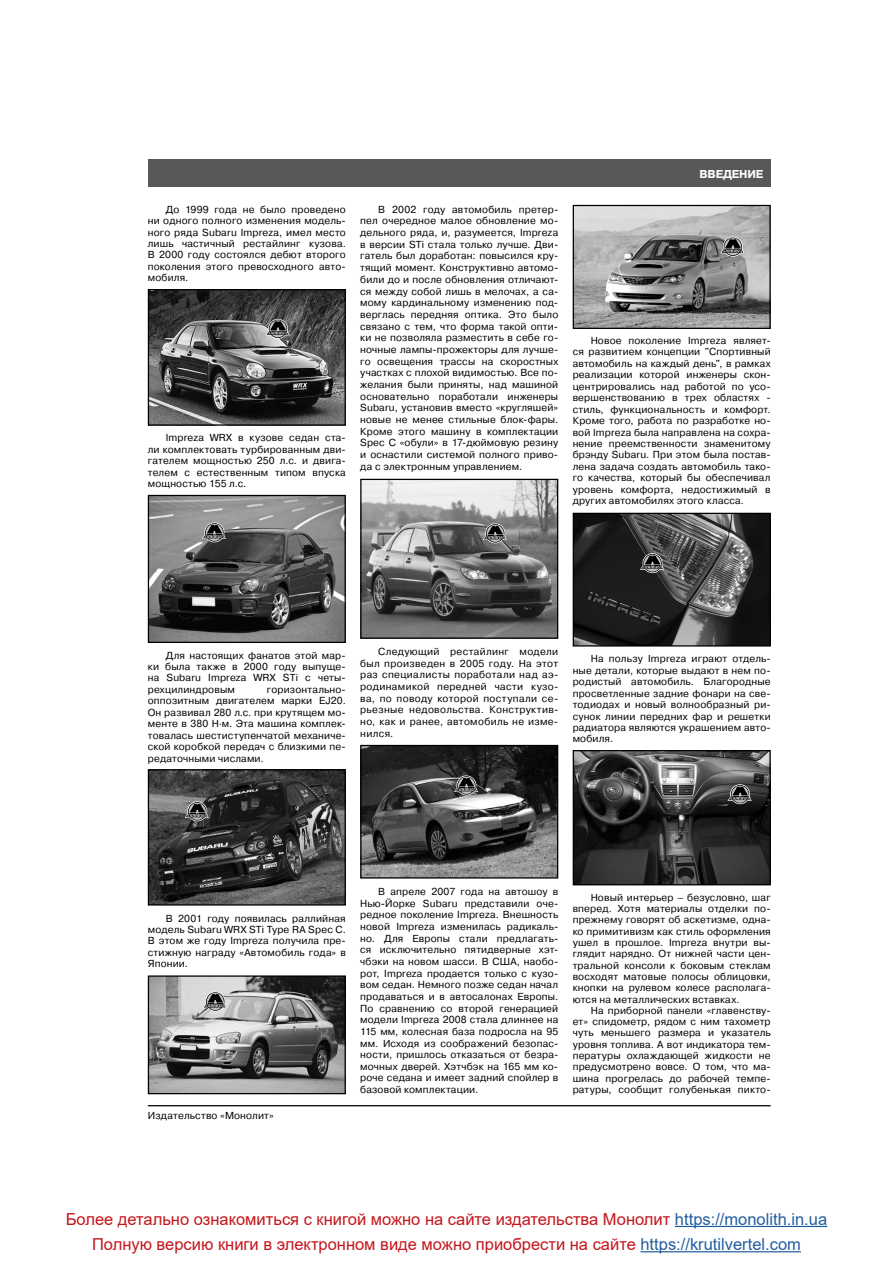
<style>
.page{position:relative;width:893px;height:1263px;background:#fff}
.page>*{position:absolute;margin:0;border:0;box-sizing:border-box;transform-origin:0 0}
.t1{font:16.5px "Arial";color:#c4161c}
.t2{font:700 11.4px "Pragmatica C";letter-spacing:-.02em;color:#fff}
.t3{font:10.2px/11.7px "Pragmatica C";letter-spacing:.015em;color:#000;text-align:justify}
.s1{color:#215e9e}
</style>
<div class="page">
<hr style="left:148px;top:1105px;width:623px;height:1px;background:#000">
<div style="left:148px;top:159px;width:623px;height:28px;background:#585858"></div>
<img style="left:150px;top:291px;width:194px;height:133px">
<div style="left:148px;top:289px;width:198px;height:137px;border:1px solid #000"></div>
<svg style="left:265px;top:319px;width:25px;height:20px"></svg>
<img style="left:150px;top:497px;width:194px;height:144px">
<div style="left:148px;top:495px;width:198px;height:148px;border:1px solid #000"></div>
<svg style="left:202px;top:522px;width:24px;height:20px"></svg>
<img style="left:150px;top:771px;width:194px;height:132px">
<div style="left:148px;top:769px;width:198px;height:136px;border:1px solid #000"></div>
<svg style="left:185px;top:801px;width:24px;height:20px"></svg>
<img style="left:150px;top:977px;width:194px;height:115px">
<div style="left:148px;top:975px;width:198px;height:119px;border:1px solid #000"></div>
<svg style="left:203px;top:991px;width:24px;height:20px"></svg>
<img style="left:362px;top:481px;width:194px;height:156px">
<div style="left:360px;top:479px;width:198px;height:160px;border:1px solid #000"></div>
<svg style="left:483px;top:523px;width:24px;height:20px"></svg>
<img style="left:362px;top:747px;width:194px;height:129px">
<div style="left:360px;top:745px;width:198px;height:133px;border:1px solid #000"></div>
<svg style="left:454px;top:775px;width:24px;height:20px"></svg>
<img style="left:575px;top:207px;width:194px;height:120px">
<div style="left:573px;top:205px;width:198px;height:124px;border:1px solid #000"></div>
<svg style="left:720px;top:237px;width:25px;height:20px"></svg>
<img style="left:575px;top:515px;width:194px;height:129px">
<div style="left:573px;top:513px;width:198px;height:133px;border:1px solid #000"></div>
<svg style="left:640px;top:553px;width:24px;height:20px"></svg>
<img style="left:575px;top:752px;width:194px;height:131px">
<div style="left:573px;top:750px;width:198px;height:135px;border:1px solid #000"></div>
<svg style="left:727px;top:784px;width:25px;height:20px"></svg>
<hr style="left:640px;top:1251px;width:161px;height:1px;background:#215e9e">
<hr style="left:675px;top:1226px;width:152px;height:1px;background:#215e9e">
<p class="t3" style="left:148px;top:204px;width:200px;text-indent:18px">До 1999 года не было проведено ни одного полного изменения модель&shy;ного ряда Subaru Impreza, имел место лишь частичный рестайлинг кузова.<br>В 2000 году состоялся дебют второго поколения этого превосходного авто&shy;мобиля.</p>
<p class="t3" style="left:148px;top:432px;width:200px;text-indent:18px">Impreza WRX в кузове седан ста&shy;ли комплектовать турбированным дви&shy;гателем мощностью 250 л.с. и двига&shy;телем с естественным типом впуска мощностью 155 л.с.</p>
<p class="t3" style="left:360px;top:203px;width:200px;text-indent:18px">В 2002 году автомобиль претер&shy;пел очередное малое обновление мо&shy;дельного ряда, и, разумеется, Impreza в версии STi стала только лучше. Дви&shy;гатель был доработан: повысился кру&shy;тящий момент. Конструктивно автомо&shy;били до и после обновления отличают&shy;ся между собой лишь в мелочах, а са&shy;мому кардинальному изменению под&shy;верглась передняя оптика. Это было связано с тем, что форма такой опти&shy;ки не позволяла разместить в себе го&shy;ночные лампы-прожекторы для лучше&shy;го освещения трассы на скоростных участках с плохой видимостью. Все по&shy;желания были приняты, над машиной основательно поработали инженеры Subaru, установив вместо «кругляшей» новые не менее стильные блок-фары.<br>Кроме этого машину в комплектации Spec C «обули» в 17-дюймовую резину и оснастили системой полного приво&shy;да с электронным управлением.</p>
<p class="t2" style="left:699px;top:167px;width:65px">ВВЕДЕНИЕ</p>
<p class="t3" style="left:573px;top:335px;width:200px;text-indent:18px">Новое поколение Impreza являет&shy;ся развитием концепции "Спортивный автомобиль на каждый день", в рамках реализации которой инженеры скон&shy;центрировались над работой по усо&shy;вершенствованию в трех областях - стиль, функциональность и комфорт.<br>Кроме того, работа по разработке но&shy;вой Impreza была направлена на сохра&shy;нение преемственности знаменитому брэнду Subaru. При этом была постав&shy;лена задача создать автомобиль тако&shy;го качества, который бы обеспечивал уровень комфорта, недостижимый в других автомобилях этого класса.</p>
<p class="t3" style="left:148px;top:649px;width:200px;text-indent:18px">Для настоящих фанатов этой мар&shy;ки была также в 2000 году выпуще&shy;на Subaru Impreza WRX STi с четы&shy;рехцилиндровым</p>
<p class="t3" style="left:148px;top:684px;width:200px;text-indent:119px">горизонтально&shy;оппозитным двигателем марки EJ20.<br>Он развивал 280 л.с. при крутящем мо&shy;менте в 380 Н·м. Эта машина комплек&shy;товалась шестиступенчатой механиче&shy;ской коробкой передач с близкими пе&shy;редаточными числами.</p>
<p class="t3" style="left:360px;top:645px;width:200px;text-indent:18px">Следующий рестайлинг модели был произведен в 2005 году. На этот раз специалисты поработали над аэ&shy;родинамикой передней части кузо&shy;ва, по поводу которой поступали се&shy;рьезные недовольства. Конструктив&shy;но, как и ранее, автомобиль не изме&shy;нился.</p>
<p class="t3" style="left:573px;top:653px;width:200px;text-indent:18px">На пользу Impreza играют отдель&shy;ные детали, которые выдают в нем по&shy;родистый автомобиль. Благородные просветленные задние фонари на све&shy;тодиодах и новый волнообразный ри&shy;сунок линии передних фар и решетки радиатора являются украшением авто&shy;мобиля.</p>
<p class="t3" style="left:148px;top:912px;width:200px;text-indent:18px">В 2001 году появилась раллийная модель Subaru WRX STi Type RA Spec C.<br>В этом же году Impreza получила пре&shy;стижную награду «Автомобиль года» в Японии.</p>
<p class="t3" style="left:148px;top:1110px;width:128px">Издательство «Монолит»</p>
<p class="t3" style="left:360px;top:885px;width:200px;text-indent:18px">В апреле 2007 года на автошоу в Нью-Йорке Subaru представили оче&shy;редное поколение Impreza. Внешность новой Impreza изменилась радикаль&shy;но. Для Европы стали предлагать&shy;ся исключительно пятидверные хэт&shy;чбэки на новом шасси. В США, наобо&shy;рот, Impreza продается только с кузо&shy;вом седан. Немного позже седан начал продаваться и в автосалонах Европы.<br>По сравнению со второй генерацией модели Impreza 2008 стала длиннее на 115 мм, колесная база подросла на 95 мм. Исходя из соображений безопас&shy;ности, пришлось отказаться от безра&shy;мочных дверей. Хэтчбэк на 165 мм ко&shy;роче седана и имеет задний спойлер в базовой комплектации.</p>
<p class="t3" style="left:573px;top:891px;width:200px;line-height:11.2px;text-indent:18px">Новый интерьер – безусловно, шаг вперед. Хотя материалы отделки по&shy;прежнему говорят об аскетизме, одна&shy;ко примитивизм как стиль оформления ушел в прошлое. Impreza внутри вы&shy;глядит нарядно. От нижней части цен&shy;тральной консоли к боковым стеклам восходят матовые полосы облицовки, кнопки на рулевом колесе располага&shy;ются на металлических вставках.</p>
<p class="t3" style="left:573px;top:1005px;width:200px;line-height:11.2px;text-indent:18px">На приборной панели «главенству&shy;ет» спидометр, рядом с ним тахометр чуть меньшего размера и указатель уровня топлива. А вот индикатора тем&shy;пературы охлаждающей жидкости не предусмотрено вовсе. О том, что ма&shy;шина прогрелась до рабочей темпе&shy;ратуры, сообщит голубенькая пикто-</p>
<h1 class="t1" style="left:66px;top:1207px;width:763px">Более детально ознакомиться с книгой можно на сайте издательства Монолит <span class="s1">https://monolith.in.ua</span></h1>
<h1 class="t1" style="left:92px;top:1233px;width:710px">Полную версию книги в электронном виде можно приобрести на сайте <span class="s1">https://krutilvertel.com</span></h1>
</div>
